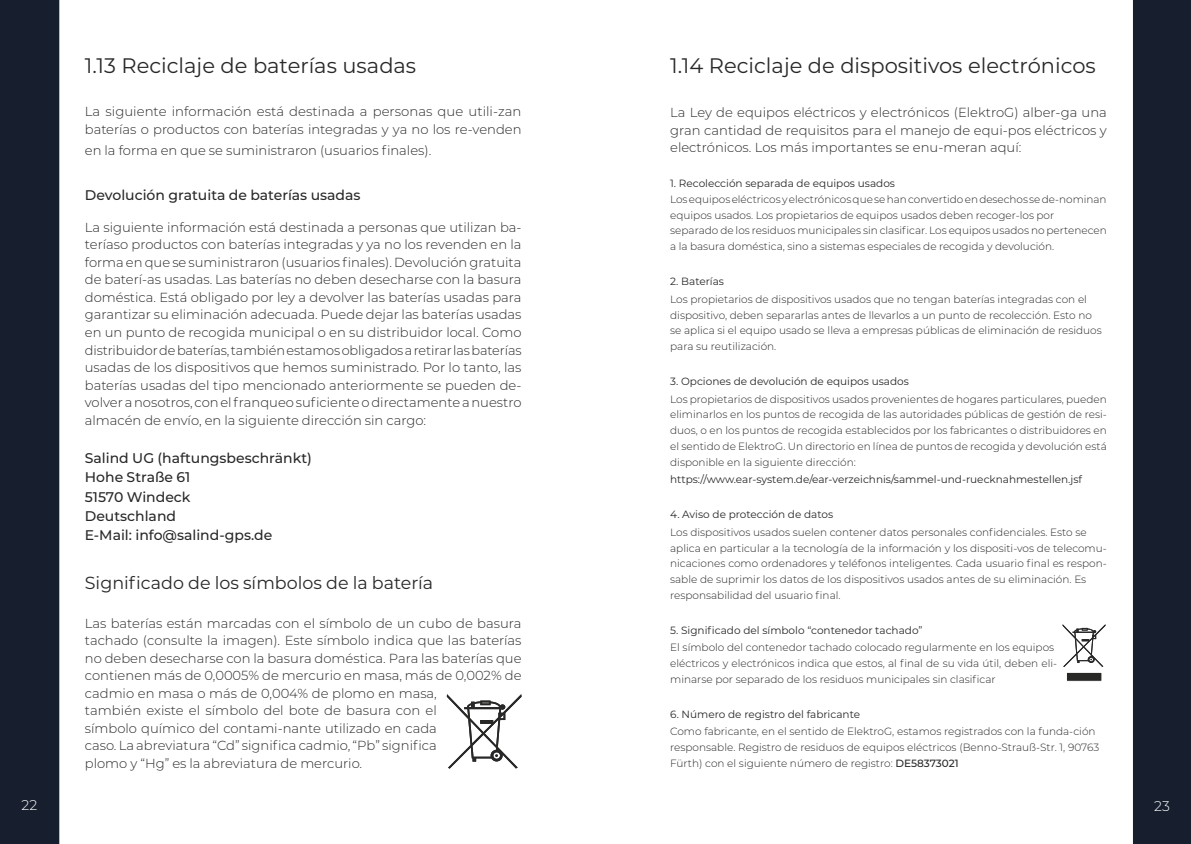
<style>
.page{position:relative;width:1191px;height:844px;background:#fff}
.page>*{position:absolute;margin:0;border:0;box-sizing:border-box;transform-origin:0 0}
.t1{font:21px "Montserrat";color:#282827}
.t2{font:17.5px "Montserrat";color:#282827}
.t3{font:500 14px/19.2px "Montserrat";color:#282827}
.t4{font:300 14px "Montserrat";color:#fff}
.t5{font:300 13.12px/17.5px "Montserrat";color:#282827}
.t6{font:300 10.5px/15.8px "Montserrat";color:#282827}
.t7{font:10.5px "Montserrat";color:#282827}
.s1{font-weight:500}
</style>
<div class="page">
<img style="left:0;top:0;width:1190px;height:843px">
<svg style="left:447px;top:694px;width:74px;height:74px"></svg>
<div style="left:1066px;top:672px;width:36px;height:9px;background:#282827;border:1px solid #fff"></div>
<svg style="left:1062px;top:624px;width:43px;height:43px"></svg>
<h1 class="t1" style="left:85px;top:51px;width:333px">1.13 Reciclaje de baterías usadas</h1>
<h1 class="t1" style="left:670px;top:51px;width:427px">1.14 Reciclaje de dispositivos electrónicos</h1>
<p class="t5" style="left:85px;top:102px;width:438px">La siguiente información está destinada a personas que utili-zan baterías o productos con baterías integradas y ya no los re-venden</p>
<p class="t5" style="left:85px;top:141px;width:348px">en la forma en que se suministraron (usuarios finales).</p>
<h3 class="t3" style="left:85px;top:185px;width:277px">Devolución gratuita de baterías usadas</h3>
<p class="t5" style="left:85px;top:218px;width:438px;text-align:justify">La siguiente información está destinada a personas que utilizan ba&shy;teríaso productos con baterías integradas y ya no los revenden en la forma en que se suministraron (usuarios finales). Devolución gratuita de baterí-as usadas. Las baterías no deben desecharse con la basura doméstica. Está obligado por ley a devolver las baterías usadas para garantizar su eliminación adecuada. Puede dejar las baterías usadas en un punto de recogida municipal o en su distribuidor local. Como distribuidor de baterías, también estamos obligados a retirar las baterías usadas de los dispositivos que hemos suministrado. Por lo tanto, las baterías usadas del tipo mencionado anteriormente se pueden de&shy;volver a nosotros, con el franqueo suficiente o directamente a nuestro almacén de envío, en la siguiente dirección sin cargo:</p>
<h3 class="t3" style="left:85px;top:448px;width:228px">Salind UG (haftungsbeschränkt)<br>Hohe Straße 61<br>51570 Windeck<br>Deutschland<br>E-Mail: info@salind-gps.de</h3>
<h2 class="t2" style="left:85px;top:571px;width:350px">Significado de los símbolos de la batería</h2>
<p class="t5" style="left:85px;top:613px;width:438px">Las baterías están marcadas con el símbolo de un cubo de basura tachado (consulte la imagen). Este símbolo indica que las baterías no deben desecharse con la basura doméstica. Para las baterías que contienen más de 0,0005% de mercurio en masa, más de 0,002% de cadmio en masa o más de 0,004% de plomo en masa,<br>también existe el símbolo del bote de basura con el<br>símbolo químico del contami-nante utilizado en cada<br>caso. La abreviatura “Cd” significa cadmio, “Pb” significa<br>plomo y “Hg” es la abreviatura de mercurio.</p>
<p class="t5" style="left:670px;top:103px;width:438px;text-align:justify">La Ley de equipos eléctricos y electrónicos (ElektroG) alber-ga una gran cantidad de requisitos para el manejo de equi-pos eléctricos y electrónicos. Los más importantes se enu-meran aquí:</p>
<p class="t7" style="left:670px;top:176px;width:226px">1. Recolección separada de equipos usados</p>
<p class="t6" style="left:670px;top:191px;width:438px">Los equipos eléctricos y electrónicos que se han convertido en desechos se de-nominan equipos usados. Los propietarios de equipos usados deben recoger-los por<br>separado de los residuos municipales sin clasificar. Los equipos usados no pertenecen a la basura doméstica, sino a sistemas especiales de recogida y devolución.</p>
<p class="t7" style="left:670px;top:274px;width:55px">2. Baterías</p>
<p class="t6" style="left:670px;top:291px;width:433px">Los propietarios de dispositivos usados que no tengan baterías integradas con el dispositivo, deben separarlas antes de llevarlos a un punto de recolección. Esto no se aplica si el equipo usado se lleva a empresas públicas de eliminación de residuos para su reutilización.</p>
<p class="t7" style="left:670px;top:374px;width:240px">3. Opciones de devolución de equipos usados</p>
<p class="t6" style="left:670px;top:390px;width:438px;text-align:justify">Los propietarios de dispositivos usados provenientes de hogares particulares, pueden eliminarlos en los puntos de recogida de las autoridades públicas de gestión de resi&shy;duos, o en los puntos de recogida establecidos por los fabricantes o distribuidores en el sentido de ElektroG. Un directorio en línea de puntos de recogida y devolución está disponible en la siguiente dirección:</p>
<p class="t7" style="left:670px;top:472px;width:413px">https://www.ear-system.de/ear-verzeichnis/sammel-und-ruecknahmestellen.jsf</p>
<p class="t7" style="left:670px;top:507px;width:165px">4. Aviso de protección de datos</p>
<p class="t6" style="left:670px;top:523px;width:438px">Los dispositivos usados suelen contener datos personales confidenciales. Esto se aplica en particular a la tecnología de la información y los dispositi-vos de telecomu&shy;nicaciones como ordenadores y teléfonos inteligentes. Cada usuario final es respon&shy;sable de suprimir los datos de los dispositivos usados antes de su eliminación. Es responsabilidad del usuario final.</p>
<p class="t7" style="left:670px;top:622px;width:254px">5. Significado del símbolo “contenedor tachado”</p>
<p class="t6" style="left:670px;top:639px;width:388px">El símbolo del contenedor tachado colocado regularmente en los equipos eléctricos y electrónicos indica que estos, al final de su vida útil, deben eli&shy;minarse por separado de los residuos municipales sin clasificar</p>
<p class="t7" style="left:670px;top:706px;width:191px">6. Número de registro del fabricante</p>
<p class="t6" style="left:670px;top:723px;width:430px">Como fabricante, en el sentido de ElektroG, estamos registrados con la funda-ción responsable. Registro de residuos de equipos eléctricos (Benno-Strauß-Str. 1, 90763<br>Fürth) con el siguiente número de registro: <span class="s1">DE58373021</span></p>
<h3 class="t4" style="left:22px;top:795px;width:17px">22</h3>
<h3 class="t4" style="left:1154px;top:795px;width:17px">23</h3>
</div>
